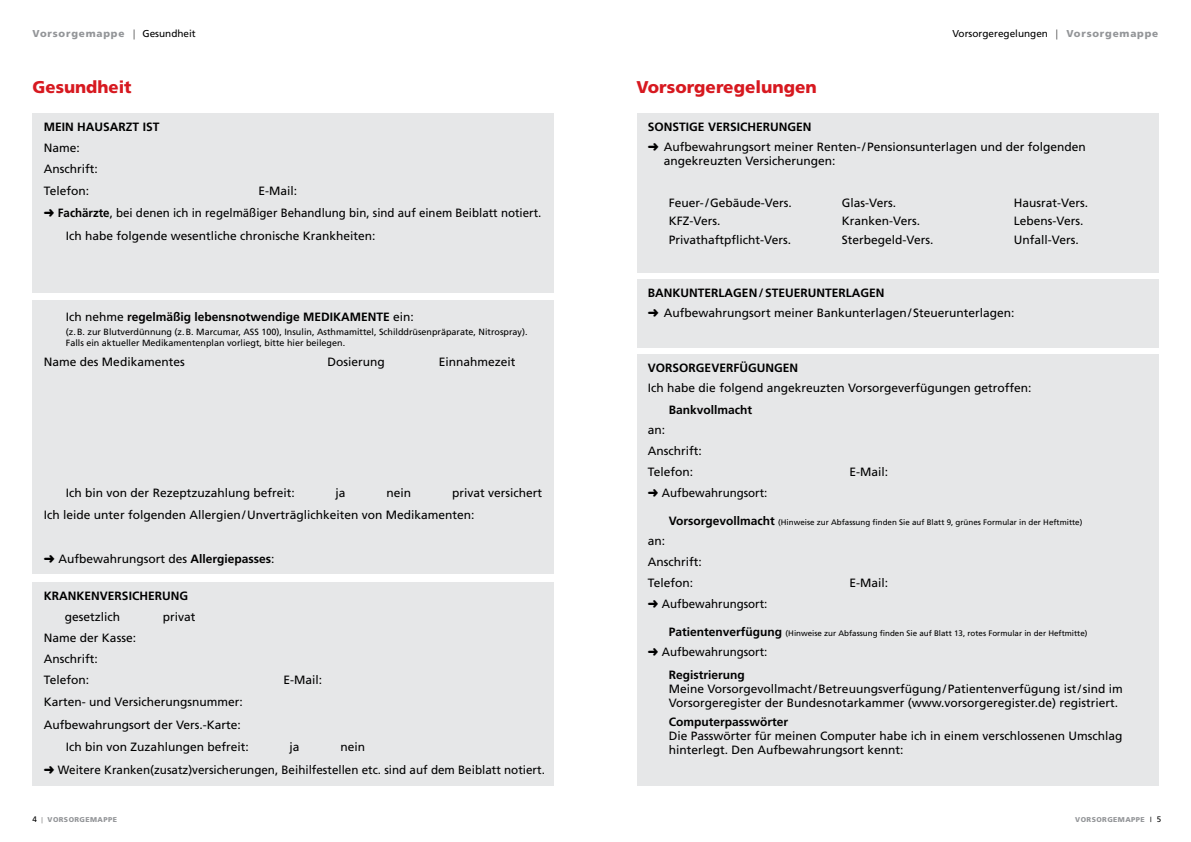
<style>
.page{position:relative;width:1191px;height:842px;background:#fff}
.page>*{position:absolute;margin:0;border:0;box-sizing:border-box;transform-origin:0 0}
.t1{font:900 17px "Frutiger";color:#d71920}
.t2{font:12px/21.1px "Frutiger";color:#000}
.t3{font:12px/22.5px "Frutiger";color:#000;text-align:center;scale:.96 1}
.t4{font:700 12px "Frutiger";color:#000}
.t5{font:10px "Frutiger";color:#000}
.t6{font:900 10px "Frutiger";letter-spacing:.08em;color:#939598}
.t7{font:9px/11.5px "Frutiger";color:#000}
.t8{font:8px "Frutiger";color:#000}
.t9{font:900 7px "Frutiger";letter-spacing:.06em;color:#939598}
.s1{font-weight:300;font-stretch:condensed;color:#000}
.s2{font-weight:400;color:#000}
.s3{font-weight:300;font-stretch:condensed}
.s4{font-weight:900;color:#939598}
.s5{font-weight:700}
.s6{font-weight:400}
.s7{font-weight:700;font-size:12px}
.s8{font-weight:400;font-size:8px;color:#000}
.s9{font-family:"Times New Roman";font-weight:400;color:#000}
</style>
<div class="page">
<div style="left:33px;top:301px;width:521px;height:273px;background:#e6e7e8"></div>
<div style="left:33px;top:582px;width:521px;height:203px;background:#e6e7e8"></div>
<div style="left:636px;top:113px;width:522px;height:160px;background:#e6e7e8"></div>
<div style="left:636px;top:354px;width:522px;height:431px;background:#e6e7e8"></div>
<div style="left:636px;top:279px;width:522px;height:69px;background:#e6e7e8"></div>
<div style="left:33px;top:113px;width:521px;height:180px;background:#e6e7e8"></div>
<p class="t6" style="left:33px;top:27px;width:165px">Vorsorgemappe <span class="s1">|</span> <span class="s2">Gesundheit</span></p>
<p class="t5" style="left:952px;top:27px;width:207px">Vorsorgeregelungen <span class="s3">|</span> <span class="s4">Vorsorgemappe</span></p>
<h1 class="t1" style="left:33px;top:76px;width:101px">Gesundheit</h1>
<p class="t4" style="left:44px;top:120px;width:117px">MEIN HAUSARZT IST</p>
<p class="t2" style="left:44px;top:137px;width:55px">Name:<br>Anschrift:<br>Telefon:</p>
<p class="t2" style="left:258px;top:180px;width:40px">E-Mail:</p>
<p class="t3" style="left:44px;top:201px;width:517px">➜ <span class="s5">Fachärzte</span>, bei denen ich in regelmäßiger Behandlung bin, sind auf einem Beiblatt notiert.</p>
<p class="t2" style="left:66px;top:225px;width:311px">Ich habe folgende wesentliche chronische Krankheiten:</p>
<p class="t4" style="left:66px;top:309px;width:349px"><span class="s6">Ich nehme</span> regelmäßig lebensnotwendige MEDIKAMENTE <span class="s6">ein:</span></p>
<p class="t7" style="left:66px;top:326px;width:462px">(z. B. zur Blutverdünnung (z. B. Marcumar, ASS 100), Insulin, Asthmamittel, Schilddrüsenpräparate, Nitrospray).<br>Falls ein aktueller Medikamentenplan vorliegt, bitte hier beilegen.</p>
<p class="t2" style="left:44px;top:351px;width:142px">Name des Medikamentes</p>
<p class="t2" style="left:327px;top:351px;width:59px">Dosierung</p>
<p class="t2" style="left:439px;top:351px;width:78px">Einnahmezeit</p>
<p class="t2" style="left:66px;top:482px;width:230px">Ich bin von der Rezeptzuzahlung befreit:</p>
<p class="t2" style="left:336px;top:482px;width:12px">ja</p>
<p class="t2" style="left:386px;top:482px;width:26px">nein</p>
<p class="t2" style="left:44px;top:481px;width:499px;line-height:22.5px;text-indent:408px">privat versichert<br>Ich leide unter folgenden Allergien/Unverträglichkeiten von Medikamenten:</p>
<p class="t2" style="left:44px;top:548px;width:232px">➜ Aufbewahrungsort des <span class="s5">Allergiepasses</span>:</p>
<p class="t4" style="left:44px;top:588px;width:146px">KRANKENVERSICHERUNG</p>
<p class="t2" style="left:65px;top:606px;width:57px">gesetzlich</p>
<p class="t2" style="left:163px;top:606px;width:34px">privat</p>
<p class="t2" style="left:44px;top:627px;width:94px">Name der Kasse:<br>Anschrift:<br>Telefon:</p>
<p class="t2" style="left:283px;top:669px;width:40px">E-Mail:</p>
<p class="t2" style="left:44px;top:692px;width:200px">Karten- und Versicherungsnummer:</p>
<p class="t2" style="left:44px;top:714px;width:198px">Aufbewahrungsort der Vers.-Karte:</p>
<p class="t2" style="left:66px;top:737px;width:184px">Ich bin von Zuzahlungen befreit:</p>
<p class="t2" style="left:289px;top:737px;width:12px">ja</p>
<p class="t2" style="left:44px;top:736px;width:500px;line-height:22.5px;text-indent:296px">nein<br>➜ Weitere Kranken(zusatz)versicherungen, Beihilfestellen etc. sind auf dem Beiblatt notiert.</p>
<h1 class="t1" style="left:636px;top:76px;width:182px">Vorsorgeregelungen</h1>
<p class="t2" style="left:648px;top:117px;width:439px;line-height:19.7px"><span class="s5">SONSTIGE VERSICHERUNGEN<br></span>➜ Aufbewahrungsort meiner Renten-/Pensionsunterlagen und der folgenden</p>
<p class="t2" style="left:664px;top:150px;width:173px">angekreuzten Versicherungen:</p>
<p class="t2" style="left:669px;top:192px;width:122px">Feuer-/Gebäude-Vers.</p>
<p class="t2" style="left:842px;top:192px;width:54px">Glas-Vers.</p>
<p class="t2" style="left:1014px;top:192px;width:74px">Hausrat-Vers.</p>
<p class="t2" style="left:669px;top:210px;width:51px">KFZ-Vers.</p>
<p class="t2" style="left:842px;top:210px;width:78px">Kranken-Vers.</p>
<p class="t2" style="left:1014px;top:210px;width:69px">Lebens-Vers.</p>
<p class="t2" style="left:669px;top:229px;width:122px">Privathaftpflicht-Vers.</p>
<p class="t2" style="left:842px;top:229px;width:91px">Sterbegeld-Vers.</p>
<p class="t2" style="left:1014px;top:229px;width:64px">Unfall-Vers.</p>
<p class="t2" style="left:648px;top:283px;width:368px;line-height:19.7px"><span class="s5">BANKUNTERLAGEN/STEUERUNTERLAGEN<br></span>➜ Aufbewahrungsort meiner Bankunterlagen/ Steuerunterlagen:</p>
<p class="t4" style="left:648px;top:361px;width:152px">VORSORGEVERFÜGUNGEN</p>
<p class="t2" style="left:648px;top:377px;width:385px">Ich habe die folgend angekreuzten Vorsorgeverfügungen getroffen:</p>
<p class="t4" style="left:669px;top:403px;width:85px">Bankvollmacht</p>
<p class="t2" style="left:648px;top:419px;width:55px">an:<br>Anschrift:<br>Telefon:</p>
<p class="t2" style="left:849px;top:461px;width:40px">E-Mail:</p>
<p class="t3" style="left:648px;top:482px;width:126px">➜ Aufbewahrungsort:</p>
<p class="t8" style="left:669px;top:518px;width:415px"><span class="s7">Vorsorgevollmacht</span> (Hinweise zur Abfassung finden Sie auf Blatt 9, grünes Formular in der Heftmitte)</p>
<p class="t2" style="left:648px;top:530px;width:55px">an:<br>Anschrift:<br>Telefon:</p>
<p class="t2" style="left:849px;top:572px;width:40px">E-Mail:</p>
<p class="t3" style="left:648px;top:593px;width:126px">➜ Aufbewahrungsort:</p>
<p class="t8" style="left:669px;top:629px;width:420px"><span class="s7">Patientenverfügung</span> (Hinweise zur Abfassung finden Sie auf Blatt 13, rotes Formular in der Heftmitte)</p>
<p class="t3" style="left:648px;top:640px;width:126px">➜ Aufbewahrungsort:<br><span class="s5">Registrierung</span></p>
<p class="t2" style="left:669px;top:681px;width:455px;line-height:14px">Meine Vorsorgevollmacht/Betreuungsverfügung/Patientenverfügung ist/sind im<br>Vorsorgeregister der Bundesnotarkammer (www.vorsorgeregister.de) registriert.</p>
<p class="t4" style="left:669px;top:715px;width:121px">Computerpasswörter</p>
<p class="t2" style="left:669px;top:729px;width:455px;line-height:14px">Die Passwörter für meinen Computer habe ich in einem verschlossenen Umschlag hinterlegt. Den Aufbewahrungsort kennt:</p>
<p class="t9" style="left:33px;top:815px;width:86px"><span class="s8">4</span> <span class="s9">|</span> VORSORGEMAPPE</p>
<p class="t9" style="left:1075px;top:815px;width:87px">VORSORGEMAPPE <span class="s2">|</span> <span class="s8">5</span></p>
</div>
